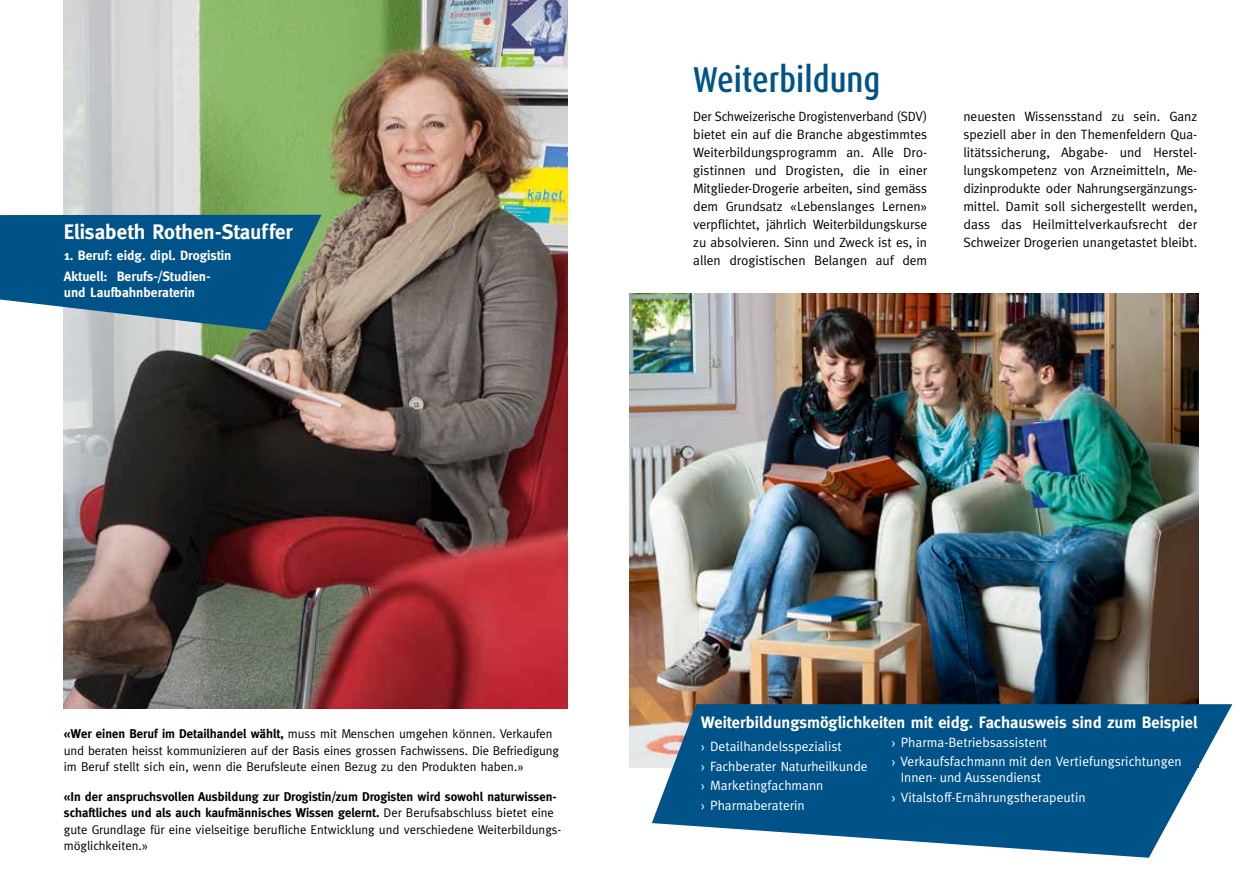
<style>
.page{position:relative;width:1259px;height:893px;background:#fff}
.page>*{position:absolute;margin:0;border:0;box-sizing:border-box;transform-origin:0 0}
.t1{font:500 36px "Dax Condensed";color:#005389}
.t2{font:700 21px "Meta";color:#fff}
.t3{font:700 16.5px "Meta";color:#fff}
.t4{font:13.5px/18px "Meta";color:#000;text-align:justify;scale:.96 1}
.t5{font:13.5px/18px "Meta";color:#000;text-align:justify}
.t6{font:13.5px/18.6px "Meta Plus Normal";color:#fff}
.t7{font:13.5px "Meta";color:#fff}
.t8{font:700 13.5px/20.7px "Meta";color:#fff}
.t9{font:700 12.75px/16.5px "Meta";color:#000}
.t10{font:12.75px/16.5px "Meta";letter-spacing:-.005em;color:#000}
.s1{font-weight:700}
.s2{font-weight:400}
.s3{font-family:"Meta Plus Normal"}
</style>
<div class="page">
<img style="left:64px;top:0;width:504px;height:708px">
<img style="left:629px;top:294px;width:569px;height:473px">
<svg style="left:0;top:215px;width:321px;height:116px"></svg>
<svg style="left:652px;top:704px;width:580px;height:154px;fill:#005389"></svg>
<h2 class="t2" style="left:64px;top:220px;width:230px">Elisabeth Rothen-Stauffer</h2>
<p class="t8" style="left:64px;top:245px;width:169px">1. Beruf: eidg. dipl. Drogistin<br>Aktuell: Berufs-/Studien-</p>
<p class="t8" style="left:64px;top:282px;width:133px">und Laufbahnberaterin</p>
<h1 class="t1" style="left:693px;top:59px;width:189px">Weiterbildung</h1>
<p class="t4" style="left:693px;top:107px;width:245px">Der Schweizerische Drogistenverband (SDV) bietet ein auf die Branche abgestimmtes Weiterbildungsprogramm an. Alle Dro&shy;gistinnen und Drogisten, die in einer Mitglieder-Drogerie arbeiten, sind gemäss dem Grundsatz «Lebenslanges Lernen» verpflichtet, jährlich Weiterbildungskurse zu absolvieren. Sinn und Zweck ist es, in allen drogistischen Belangen auf dem</p>
<p class="t5" style="left:963px;top:107px;width:235px">neuesten Wissensstand zu sein. Ganz speziell aber in den Themenfeldern Qua&shy;litätssicherung, Abgabe- und Herstel&shy;lungskompetenz von Arzneimitteln, Me&shy;dizinprodukte oder Nahrungsergänzungs&shy;mittel. Damit soll sichergestellt werden, dass das Heilmittelverkaufsrecht der Schweizer Drogerien unangetastet bleibt.</p>
<p class="t10" style="left:64px;top:725px;width:497px"><span class="s1">«Wer einen Beruf im Detailhandel wählt,</span> muss mit Menschen umgehen können. Verkaufen und beraten heisst kommunizieren auf der Basis eines grossen Fachwissens. Die Befriedigung im Beruf stellt sich ein, wenn die Berufsleute einen Bezug zu den Produkten haben.»</p>
<p class="t9" style="left:64px;top:788px;width:499px">«In der anspruchsvollen Ausbildung zur Drogistin/zum Drogisten wird sowohl naturwissen&shy;schaftliches und als auch kaufmännisches Wissen gelernt. <span class="s2">Der Berufsabschluss bietet eine gute Grundlage für eine vielseitige berufliche Entwicklung und verschiedene Weiterbildungs&shy;möglichkeiten.»</span></p>
<p class="t3" style="left:701px;top:712px;width:498px">Weiterbildungsmöglichkeiten mit eidg. Fachausweis sind zum Beispiel</p>
<p class="t6" style="left:701px;top:737px;width:143px">› Detailhandelsspezialist</p>
<p class="t7" style="left:701px;top:758px;width:168px"><span class="s3">›</span> Fachberater Naturheilkunde</p>
<p class="t6" style="left:701px;top:776px;width:124px">› Marketingfachmann</p>
<p class="t7" style="left:701px;top:797px;width:105px"><span class="s3">›</span> Pharmaberaterin</p>
<p class="t6" style="left:891px;top:733px;width:292px">› Pharma-Betriebsassistent<br>› Verkaufsfachmann mit den Vertiefungsrichtungen</p>
<p class="t6" style="left:900px;top:768px;width:142px">Innen- und Aussendienst</p>
<p class="t7" style="left:891px;top:789px;width:196px"><span class="s3">›</span> Vitalstoff-Ernährungstherapeutin</p>
</div>
